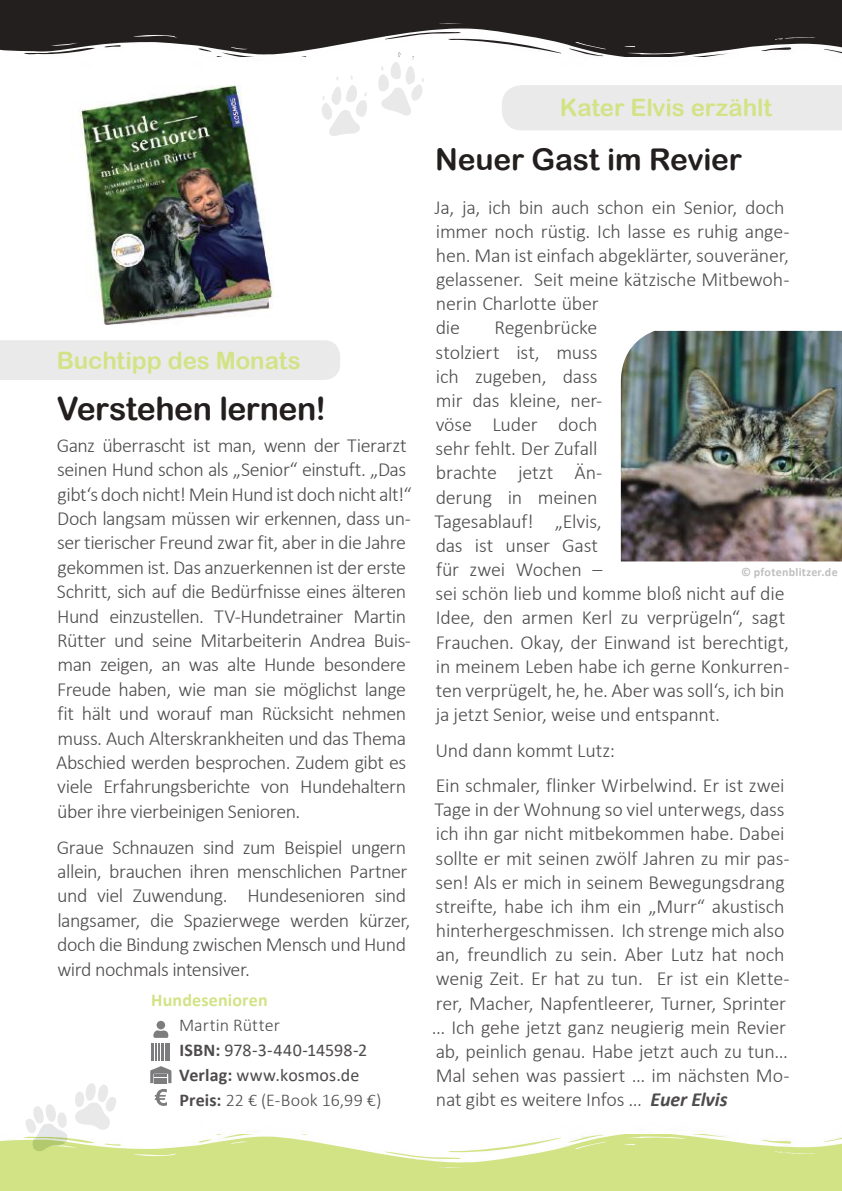
<style>
.page{position:relative;width:842px;height:1191px;background:#fff}
.page>*{position:absolute;margin:0;border:0;box-sizing:border-box;transform-origin:0 0}
.t1{font:32px "Arial Rounded MT Bold";letter-spacing:-.015em;color:#241f1f}
.t2{font:30px "Arial Rounded MT Bold";letter-spacing:-.005em;color:#241f1f}
.t3{font:24px "Arial Rounded MT Bold";letter-spacing:-.005em;color:#d2e386}
.t4{font:300 20px/24.2px "Calibri";letter-spacing:-.015em;color:#4e4b4c}
.t5{font:18px/25px "Calibri";letter-spacing:.005em;color:#4e4b4c}
.t6{font:700 18px "Calibri";letter-spacing:.01em;color:#d2e386}
.t7{font:700 12px "Calibri";letter-spacing:.02em;color:#c0bfc1}
.s1{font-weight:300}
.s2{font-weight:700}
.s3{font-weight:700;font-style:italic}
</style>
<div class="page">
<div style="left:0;top:0;width:842px;height:57px;background:#241f1f"></div>
<img style="left:0;top:23px;width:842px;height:34px">
<div style="left:0;top:1134px;width:842px;height:57px;background:#d2e386"></div>
<img style="left:0;top:1129px;width:573px;height:34px">
<div style="left:0;top:340px;width:340px;height:40px;background:#ebeaea"></div>
<img style="left:79px;top:86px;width:194px;height:238px">
<img style="left:621px;top:331px;width:221px;height:230px">
<div style="left:157px;top:1020px;width:8px;height:9px;background:#7d7c7e;border-radius:50%"></div>
<svg style="left:150px;top:1066px;width:21px;height:17px"></svg>
<svg style="left:152px;top:1030px;width:18px;height:30px"></svg>
<svg style="left:155px;top:1089px;width:12px;height:17px"></svg>
<div style="left:502px;top:85px;width:340px;height:45px;background:#ebeaea"></div>
<svg style="left:25px;top:1104px;width:42px;height:47px"></svg>
<img style="left:34px;top:1123px;width:33px;height:22px">
<svg style="left:75px;top:1083px;width:41px;height:40px"></svg>
<img style="left:80px;top:1123px;width:30px;height:6px">
<svg style="left:378px;top:52px;width:46px;height:64px"></svg>
<svg style="left:322px;top:75px;width:45px;height:61px"></svg>
<p class="t3" style="left:57px;top:346px;width:245px">Buchtipp des Monats</p>
<h1 class="t1" style="left:57px;top:390px;width:271px">Verstehen lernen!</h1>
<p class="t4" style="left:56px;top:433px;width:357px">Ganz überrascht ist man, wenn der Tierarzt seinen Hund schon als „Senior“ einstuft. „Das gibt‘s doch nicht! Mein Hund ist doch nicht alt!“ Doch langsam müssen wir erkennen, dass un&shy;ser tierischer Freund zwar fit, aber in die Jahre gekommen ist. Das anzuerkennen ist der erste Schritt, sich auf die Bedürfnisse eines älteren Hund einzustellen. TV-Hundetrainer Martin Rütter und seine Mitarbeiterin Andrea Buis&shy;man zeigen, an was alte Hunde besondere Freude haben, wie man sie möglichst lange fit hält und worauf man Rücksicht nehmen muss. Auch Alterskrankheiten und das Thema Abschied werden besprochen. Zudem gibt es viele Erfahrungsberichte von Hundehaltern über ihre vierbeinigen Senioren.</p>
<p class="t4" style="left:57px;top:834px;width:355px">Graue Schnauzen sind zum Beispiel ungern allein, brauchen ihren menschlichen Partner und viel Zuwendung. Hundesenioren sind langsamer, die Spazierwege werden kürzer, doch die Bindung zwischen Mensch und Hund wird nochmals intensiver.</p>
<p class="t6" style="left:151px;top:987px;width:118px">Hundesenioren</p>
<p class="t5" style="left:179px;top:1012px;width:204px"><span class="s1">Martin Rütter<br></span><span class="s2">ISBN:</span> 978-3-440-14598-2<br><span class="s2">Verlag:</span> www.kosmos.de<br><span class="s2">Preis:</span> <span class="s1">22 € (E-Book 16,99 €)</span></p>
<p class="t3" style="left:560px;top:94px;width:214px">Kater Elvis erzählt</p>
<h2 class="t2" style="left:435px;top:141px;width:308px">Neuer Gast im Revier</h2>
<p class="t4" style="left:435px;top:194px;width:356px">Ja, ja, ich bin auch schon ein Senior, doch immer noch rüstig. Ich lasse es ruhig ange&shy;hen. Man ist einfach abgeklärter, souveräner, gelassener. Seit meine kätzische Mitbewoh&shy;nerin Charlotte über<br>die</p>
<p class="t4" style="left:434px;top:315px;width:356px;text-indent:60px">Regenbrücke<br>stolziert ist, muss<br>ich zugeben, dass<br>mir das kleine, ner-<br>vöse Luder doch<br>sehr fehlt. Der Zufall<br>brachte jetzt Än-<br>derung in meinen<br>Tagesablauf! „Elvis,<br>das ist unser Gast<br>für zwei Wochen –<br>sei schön lieb und komme bloß nicht auf die<br>Idee, den armen Kerl zu verprügeln“, sagt<br>Frauchen. Okay, der Einwand ist berechtigt, in meinem Leben habe ich gerne Konkurren&shy;ten verprügelt, he, he. Aber was soll‘s, ich bin ja jetzt Senior, weise und entspannt.</p>
<p class="t4" style="left:435px;top:732px;width:351px;line-height:35.4px">Und dann kommt Lutz:<br>Ein schmaler, flinker Wirbelwind. Er ist zwei</p>
<p class="t4" style="left:432px;top:797px;width:359px">Tage in der Wohnung so viel unterwegs, dass ich ihn gar nicht mitbekommen habe. Dabei sollte er mit seinen zwölf Jahren zu mir pas&shy;sen! Als er mich in seinem Bewegungsdrang streifte, habe ich ihm ein „Murr“ akustisch hinterhergeschmissen. Ich strenge mich also an, freundlich zu sein. Aber Lutz hat noch wenig Zeit. Er hat zu tun. Er ist ein Klette&shy;rer, Macher, Napfentleerer, Turner, Sprinter ... Ich gehe jetzt ganz neugierig mein Revier ab, peinlich genau. Habe jetzt auch zu tun...<br>Mal sehen was passiert ... im nächsten Mo&shy;nat gibt es weitere Infos ... <span class="s3">Euer Elvis</span></p>
<p class="t7" style="left:741px;top:563px;width:98px">© pfotenblitzer.de</p>
</div>
